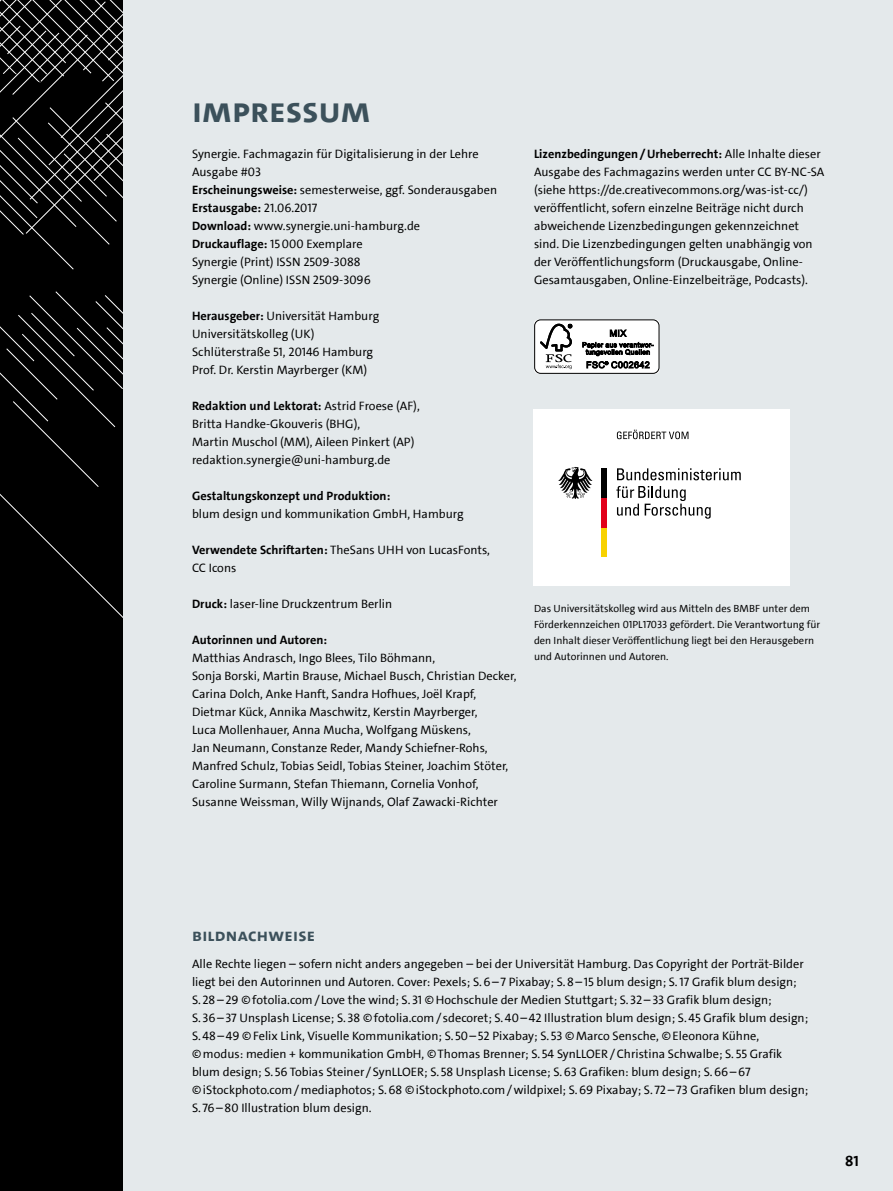
<style>
.page{position:relative;width:893px;height:1191px;background:#fff}
.page>*{position:absolute;margin:0;border:0;box-sizing:border-box;transform-origin:0 0}
.t1{font:36px "The Sans UHH Bold Caps";letter-spacing:-.005em;color:#3c515b}
.t2{font:18px "The Sans UHH Bold Caps";letter-spacing:.015em;color:#3c515b}
.t3{font:700 15px "The Sans UHH";color:#000}
.BOX_Fließ{font:12.3px/18px "The Sans UHH";color:#000}
.BOX_Fließ-2{font:700 12.3px "The Sans UHH";color:#000}
.t4{font:10.5px/16.2px "The Sans UHH";color:#000}
.s1{font-weight:700}
.s2{font-weight:400}
</style>
<div class="page">
<div style="left:0;top:84px;width:124px;height:1107px;background:#000"></div>
<svg style="left:0;top:0;width:124px;height:653px"></svg>
<div style="left:124px;top:0;width:769px;height:1191px;background:#e4e9eb"></div>
<div style="left:534px;top:319px;width:126px;height:54px;background:#fff;border-radius:4px"></div>
<div style="left:534px;top:319px;width:125px;height:54px;border:1px solid #000;border-radius:6px"></div>
<svg style="left:540px;top:324px;width:32px;height:45px"></svg>
<svg style="left:582px;top:329px;width:71px;height:39px"></svg>
<div style="left:534px;top:409px;width:256px;height:177px;background:#fff"></div>
<svg style="left:616px;top:486px;width:95px;height:32px"></svg>
<svg style="left:617px;top:468px;width:124px;height:12px"></svg>
<div style="left:601px;top:527px;width:6px;height:29px;background:#f8d200"></div>
<div style="left:601px;top:498px;width:6px;height:29px;background:#e2001a"></div>
<div style="left:601px;top:468px;width:6px;height:30px;background:#000"></div>
<svg style="left:558px;top:467px;width:34px;height:32px"></svg>
<svg style="left:617px;top:430px;width:71px;height:9px"></svg>
<h1 class="t1" style="left:192px;top:86px;width:180px">Impressum</h1>
<p class="BOX_Fließ" style="left:192px;top:144px;width:288px">Synergie. Fachmagazin für Digitalisierung in der Lehre</p>
<p class="BOX_Fließ" style="left:192px;top:162px;width:71px">Ausgabe #03</p>
<p class="BOX_Fließ" style="left:192px;top:180px;width:306px"><span class="s1">Erscheinungsweise:</span> semesterweise, ggf. Sonderausgaben</p>
<p class="BOX_Fließ-2" style="left:192px;top:199px;width:127px">Erstausgabe: <span class="s2">21.06.2017</span></p>
<p class="BOX_Fließ" style="left:192px;top:216px;width:230px"><span class="s1">Download:</span> www.synergie.uni-hamburg.de</p>
<p class="BOX_Fließ" style="left:192px;top:234px;width:172px"><span class="s1">Druckauflage:</span> 15000 Exemplare</p>
<p class="BOX_Fließ" style="left:192px;top:252px;width:170px">Synergie (Print) ISSN 2509-3088</p>
<p class="BOX_Fließ" style="left:192px;top:270px;width:180px">Synergie (Online) ISSN 2509-3096</p>
<p class="BOX_Fließ" style="left:192px;top:306px;width:189px"><span class="s1">Herausgeber:</span> Universität Hamburg</p>
<p class="BOX_Fließ" style="left:192px;top:324px;width:124px">Universitätskolleg (UK)</p>
<p class="BOX_Fließ" style="left:192px;top:342px;width:183px">Schlüterstraße 51, 20146 Hamburg</p>
<p class="BOX_Fließ" style="left:192px;top:360px;width:177px">Prof. Dr. Kerstin Mayrberger (KM)</p>
<p class="BOX_Fließ" style="left:192px;top:396px;width:229px"><span class="s1">Redaktion und Lektorat:</span> Astrid Froese (AF), Britta Handke-Gkouveris (BHG),<br>Martin Muschol (MM), Aileen Pinkert (AP) redaktion.synergie@uni-hamburg.de</p>
<p class="BOX_Fließ" style="left:192px;top:486px;width:273px"><span class="s1">Gestaltungskonzept und Produktion:<br></span>blum design und kommunikation GmbH, Hamburg</p>
<p class="BOX_Fließ" style="left:192px;top:540px;width:299px"><span class="s1">Verwendete Schriftarten:</span> TheSans UHH von LucasFonts,<br>CC Icons</p>
<p class="BOX_Fließ" style="left:192px;top:594px;width:202px"><span class="s1">Druck:</span> laser-line Druckzentrum Berlin</p>
<p class="BOX_Fließ-2" style="left:192px;top:631px;width:137px">Autorinnen und Autoren:</p>
<p class="BOX_Fließ" style="left:192px;top:648px;width:326px">Matthias Andrasch, Ingo Blees, Tilo Böhmann,<br>Sonja Borski, Martin Brause, Michael Busch, Christian Decker, Carina Dolch, Anke Hanft, Sandra Hofhues, Joël Krapf, Dietmar Kück, Annika Maschwitz, Kerstin Mayrberger,<br>Luca Mollenhauer, Anna Mucha, Wolfgang Müskens,<br>Jan Neumann, Constanze Reder, Mandy Schiefner-Rohs, Manfred Schulz, Tobias Seidl, Tobias Steiner, Joachim Stöter, Caroline Surmann, Stefan Thiemann, Cornelia Vonhof, Susanne Weissman, Willy Wijnands, Olaf Zawacki-Richter</p>
<p class="BOX_Fließ" style="left:534px;top:144px;width:292px"><span class="s1">Lizenzbedingungen/Urheberrecht:</span> Alle Inhalte dieser Ausgabe des Fachmagazins werden unter CC BY-NC-SA (siehe https://de.creativecommons.org/was-ist-cc/) veröffentlicht, sofern einzelne Beiträge nicht durch abweichende Lizenzbedingungen gekennzeichnet sind. Die Lizenzbedingungen gelten unabhängig von der Veröffentlichungsform (Druckausgabe, Online-Gesamtausgaben, Online-Einzelbeiträge, Podcasts).</p>
<p class="t4" style="left:534px;top:600px;width:288px">Das Universitätskolleg wird aus Mitteln des BMBF unter dem Förderkennzeichen 01PL17033 gefördert. Die Verantwortung für den Inhalt dieser Veröffentlichung liegt bei den Herausgebern und Autorinnen und Autoren.</p>
<h2 class="t2" style="left:192px;top:923px;width:125px">Bildnachweise</h2>
<p class="BOX_Fließ" style="left:192px;top:954px;width:618px">Alle Rechte liegen – sofern nicht anders angegeben – bei der Universität Hamburg. Das Copyright der Porträt-Bilder liegt bei den Autorinnen und Autoren. Cover: Pexels; S.6–7 Pixabay; S.8–15 blum design; S.17 Grafik blum design; S. 28–29 ©fotolia.com/ Love the wind; S. 31 ©Hochschule der Medien Stuttgart; S. 32–33 Grafik blum design;<br>S. 36–37 Unsplash License; S. 38 ©fotolia.com/ sdecoret; S.40–42 Illustration blum design; S.45 Grafik blum design; S.48–49 ©Felix Link, Visuelle Kommunikation; S. 50–52 Pixabay; S. 53 ©Marco Sensche, ©Eleonora Kühne, ©modus: medien + kommunikation GmbH, ©Thomas Brenner; S. 54 SynLLOER/Christina Schwalbe; S. 55 Grafik blum design; S. 56 Tobias Steiner / SynLLOER; S. 58 Unsplash License; S.63 Grafiken: blum design; S.66–67 ©iStockphoto.com/mediaphotos; S.68 ©iStockphoto.com/wildpixel; S.69 Pixabay; S. 72–73 Grafiken blum design; S. 76–80 Illustration blum design.</p>
<p class="t3" style="left:845px;top:1151px;width:15px">81</p>
</div>
